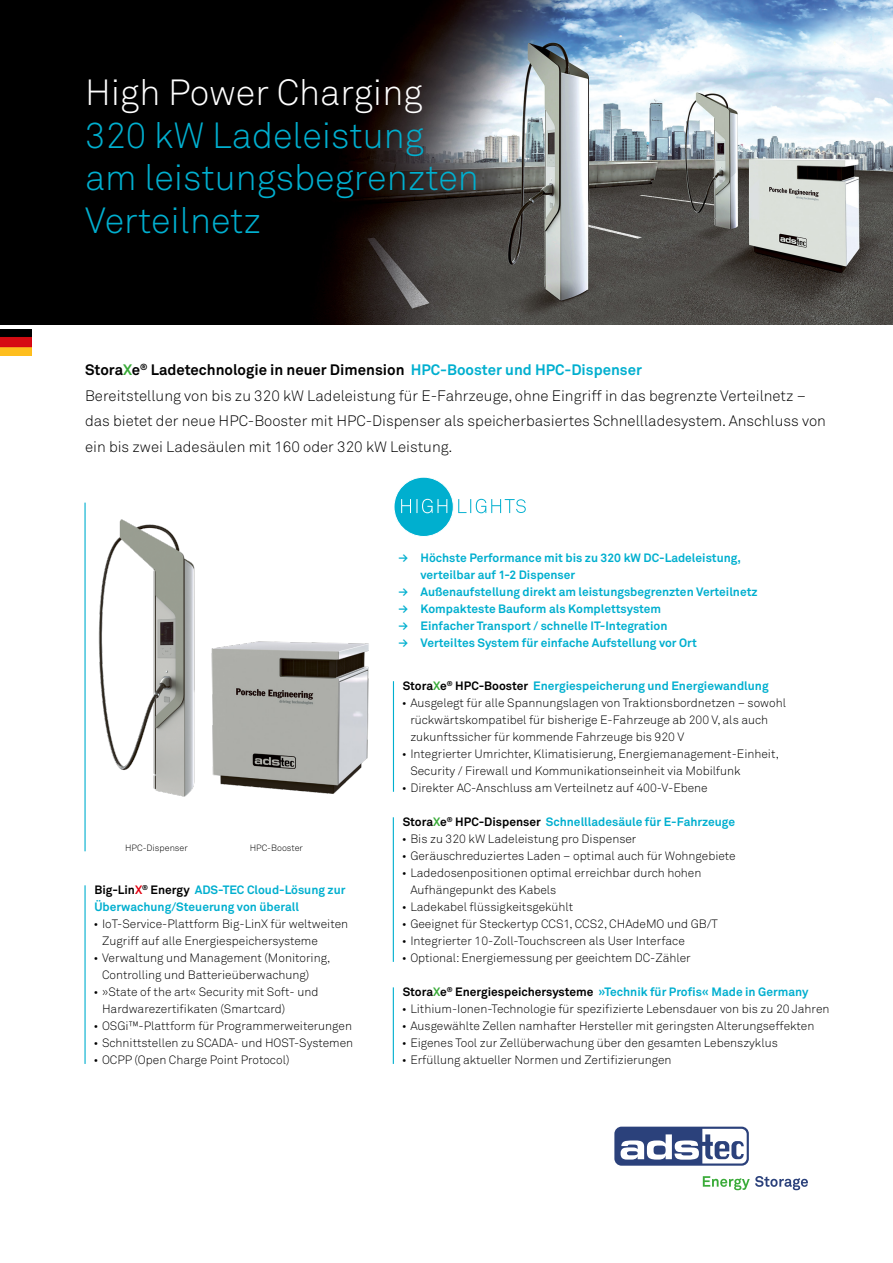
<style>
.page{position:relative;width:893px;height:1263px;background:#fff}
.page>*{position:absolute;margin:0;border:0;box-sizing:border-box;transform-origin:0 0}
.t1{font:300 36px/42.5px "Akkurat";color:#fff}
.t2{font:300 36px "Akkurat";color:#00afcf}
.t3{font:300 15px/25.5px "Akkurat";color:#000}
.t4{font:700 15px "Akkurat";color:#000}
.t5{font:300 12px/17px "Akkurat";color:#000}
.Absatz_Eingerückt{font:700 12px/17px "Akkurat";color:#00afcf}
.t6{font:300 9px "Akkurat";color:#000}
.s1{color:#00afcf}
.s2{color:#3aab39}
.s3{color:#000}
.s4{color:#e20011}
</style>
<div class="page">
<img style="left:0;top:0;width:893px;height:324px">
<img style="left:0;top:329px;width:31px;height:26px">
<hr style="left:393px;top:681px;width:1px;height:111px;background:#00afcf">
<hr style="left:393px;top:817px;width:1px;height:145px;background:#00afcf">
<hr style="left:393px;top:987px;width:1px;height:77px;background:#00afcf">
<div style="left:394px;top:477px;width:59px;height:59px;background:#00afcf;border-radius:50%"></div>
<div style="left:394px;top:477px;width:59px;height:60px;border:1px solid #fff;border-radius:50%"></div>
<svg style="left:401px;top:499px;width:46px;height:14px"></svg>
<svg style="left:458px;top:499px;width:68px;height:14px"></svg>
<hr style="left:84px;top:503px;width:2px;height:348px;background:#00afcf">
<hr style="left:84px;top:885px;width:2px;height:179px;background:#00afcf">
<img style="left:84px;top:502px;width:111px;height:308px">
<img style="left:211px;top:641px;width:158px;height:153px">
<svg style="left:614px;top:1127px;width:135px;height:39px"></svg>
<svg style="left:621px;top:1129px;width:126px;height:34px"></svg>
<svg style="left:703px;top:1176px;width:105px;height:14px"></svg>
<p class="t1" style="left:85px;top:72px;width:340px">High Power Charging<br><span class="s1">320 kW Ladeleistung</span></p>
<p class="t2" style="left:85px;top:156px;width:395px">am leistungsbegrenzten</p>
<p class="t2" style="left:85px;top:199px;width:178px">Verteilnetz</p>
<p class="t4" style="left:85px;top:360px;width:558px">Stora<span class="s2">X</span>e<sup>®</sup> Ladetechnologie in neuer Dimension <span class="s1">HPC-Booster und HPC-Dispenser</span></p>
<p class="t3" style="left:85px;top:383px;width:742px">Bereitstellung von bis zu 320 kW Ladeleistung für E-Fahrzeuge, ohne Eingriff in das begrenzte Verteilnetz – das bietet der neue HPC-Booster mit HPC-Dispenser als speicherbasiertes Schnellladesystem. Anschluss von ein bis zwei Ladesäulen mit 160 oder 320 kW Leistung.</p>
<p class="t6" style="left:125px;top:843px;width:64px">HPC-Dispenser</p>
<p class="t6" style="left:250px;top:843px;width:55px">HPC-Booster</p>
<p class="Absatz_Eingerückt" style="left:94px;top:881px;width:253px"><span class="s3">Big-Lin</span><span class="s4">X</span><sup>®</sup> <span class="s3">Energy</span> ADS-TEC Cloud-Lösung zur<br>Überwachung/Steuerung von überall</p>
<p class="t5" style="left:102px;top:915px;width:248px;text-indent:-9px">• IoT-Service-Plattform Big-LinX für weltweiten<br>Zugriff auf alle Energiespeichersysteme</p>
<p class="t5" style="left:102px;top:949px;width:230px;text-indent:-9px">• Verwaltung und Management (Monitoring,<br>Controlling und Batterieüberwachung)</p>
<p class="t5" style="left:102px;top:983px;width:218px;text-indent:-9px">• »State of the art« Security mit Soft- und<br>Hardwarezertifikaten (Smartcard)</p>
<p class="t5" style="left:94px;top:1017px;width:260px">• OSGi™-Plattform für Programmerweiterungen</p>
<p class="t5" style="left:94px;top:1034px;width:261px">• Schnittstellen zu SCADA- und HOST-Systemen</p>
<p class="t5" style="left:94px;top:1051px;width:197px">• OCPP (Open Charge Point Protocol)</p>
<p class="Absatz_Eingerückt" style="left:398px;top:549px;width:11px">≥</p>
<p class="Absatz_Eingerückt" style="left:398px;top:583px;width:11px">≥</p>
<p class="Absatz_Eingerückt" style="left:398px;top:600px;width:11px">≥</p>
<p class="Absatz_Eingerückt" style="left:398px;top:617px;width:11px">≥</p>
<p class="Absatz_Eingerückt" style="left:398px;top:635px;width:11px">≥</p>
<p class="Absatz_Eingerückt" style="left:420px;top:549px;width:322px">Höchste Performance mit bis zu 320 kW DC-Ladeleistung, verteilbar auf 1-2 Dispenser</p>
<p class="Absatz_Eingerückt" style="left:420px;top:583px;width:339px">Außenaufstellung direkt am leistungsbegrenzten Verteilnetz</p>
<p class="Absatz_Eingerückt" style="left:420px;top:600px;width:242px">Kompakteste Bauform als Komplettsystem</p>
<p class="Absatz_Eingerückt" style="left:420px;top:617px;width:248px">Einfacher Transport / schnelle IT-Integration</p>
<p class="Absatz_Eingerückt" style="left:420px;top:635px;width:278px">Verteiltes System für einfache Aufstellung vor Ort</p>
<p class="Absatz_Eingerückt" style="left:403px;top:677px;width:367px"><span class="s3">Stora</span><span class="s2">X</span><span class="s3">e</span><sup>®</sup> <span class="s3">HPC-Booster</span> Energiespeicherung und Energiewandlung</p>
<p class="t5" style="left:410px;top:694px;width:377px;text-indent:-9px">• Ausgelegt für alle Spannungslagen von Traktionsbordnetzen – sowohl rückwärtskompatibel für bisherige E-Fahrzeuge ab 200 V, als auch zukunftssicher für kommende Fahrzeuge bis 920 V</p>
<p class="t5" style="left:410px;top:745px;width:370px;text-indent:-9px">• Integrierter Umrichter, Klimatisierung, Energiemanagement-Einheit,<br>Security / Firewall und Kommunikationseinheit via Mobilfunk</p>
<p class="t5" style="left:402px;top:779px;width:307px">• Direkter AC-Anschluss am Verteilnetz auf 400-V-Ebene</p>
<p class="Absatz_Eingerückt" style="left:403px;top:813px;width:334px"><span class="s3">Stora</span><span class="s2">X</span><span class="s3">e</span><sup>®</sup> <span class="s3">HPC-Dispenser</span> Schnellladesäule für E-Fahrzeuge</p>
<p class="t5" style="left:402px;top:830px;width:236px">• Bis zu 320 kW Ladeleistung pro Dispenser</p>
<p class="t5" style="left:402px;top:847px;width:335px">• Geräuschreduziertes Laden – optimal auch für Wohngebiete</p>
<p class="t5" style="left:410px;top:864px;width:293px;text-indent:-9px">• Ladedosenpositionen optimal erreichbar durch hohen<br>Aufhängepunkt des Kabels</p>
<p class="t5" style="left:402px;top:898px;width:173px">• Ladekabel flüssigkeitsgekühlt</p>
<p class="t5" style="left:402px;top:915px;width:318px">• Geeignet für Steckertyp CCS1, CCS2, CHAdeMO und GB/T</p>
<p class="t5" style="left:402px;top:932px;width:284px">• Integrierter 10-Zoll-Touchscreen als User Interface</p>
<p class="t5" style="left:402px;top:949px;width:290px">• Optional: Energiemessung per geeichtem DC-Zähler</p>
<p class="Absatz_Eingerückt" style="left:403px;top:983px;width:407px"><span class="s3">Stora</span><span class="s2">X</span><span class="s3">e</span><sup>®</sup> <span class="s3">Energiespeichersysteme</span> »Technik für Profis« Made in Germany</p>
<p class="t5" style="left:402px;top:1000px;width:429px">• Lithium-Ionen-Technologie für spezifizierte Lebensdauer von bis zu 20 Jahren</p>
<p class="t5" style="left:402px;top:1017px;width:414px">• Ausgewählte Zellen namhafter Hersteller mit geringsten Alterungseffekten</p>
<p class="t5" style="left:402px;top:1034px;width:378px">• Eigenes Tool zur Zellüberwachung über den gesamten Lebenszyklus</p>
<p class="t5" style="left:402px;top:1051px;width:271px">• Erfüllung aktueller Normen und Zertifizierungen</p>
</div>
